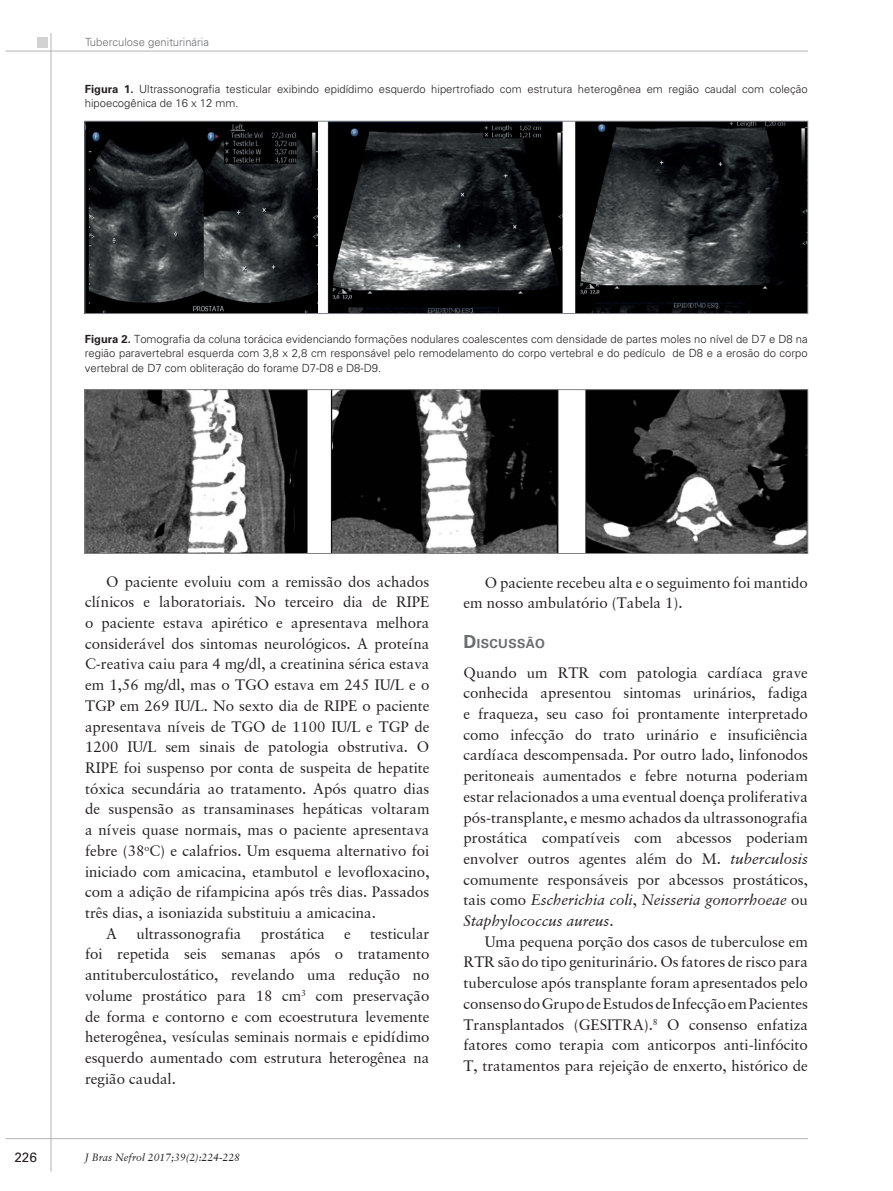
<style>
.page{position:relative;width:893px;height:1191px;background:#fff}
.page>*{position:absolute;margin:0;border:0;box-sizing:border-box;transform-origin:0 0}
.Texto{font:15px/20.7px "Garamond Retrospective S Si";color:#231f20;text-align:justify}
.Texto_-_1º_paragráfo{font:15px/20.7px "Garamond Retrospective S Si";color:#231f20;text-align:justify}
.t1{font:13.5px "Univers LT Std";color:#231f20}
.Intertítulo{font:700 12.6px "Univers LT Std";letter-spacing:.03em;color:#6c6d70}
.Legenda{font:300 11.25px/14.2px "Univers LT Std";color:#231f20}
.t2{font:300 11.25px "Univers LT Std";color:#6c6d70}
.t3{font:italic 10.5px "Garamond Retrospective S Si";color:#231f20}
.s1{font-weight:700}
.s2{font-size:18px}
.s3{font-style:italic}
</style>
<div class="page">
<div style="left:37px;top:37px;width:11px;height:11px;background:#d1d2d4"></div>
<hr style="left:6px;top:51px;width:802px;height:1px;background:#b2b3b7">
<hr style="left:51px;top:33px;width:1px;height:1138px;background:#b2b3b7">
<hr style="left:6px;top:1138px;width:802px;height:1px;background:#b2b3b7">
<img style="left:87px;top:123px;width:719px;height:189px">
<div style="left:85px;top:121px;width:723px;height:193px;border:1px solid #808285"></div>
<img style="left:87px;top:391px;width:719px;height:160px">
<div style="left:85px;top:389px;width:723px;height:164px;border:1px solid #808285"></div>
<p class="t2" style="left:85px;top:36px;width:126px">Tuberculose geniturinária</p>
<p class="Legenda" style="left:85px;top:82px;width:724px"><span class="s1">Figura 1.</span> Ultrassonografia testicular exibindo epidídimo esquerdo hipertrofiado com estrutura heterogênea em região caudal com coleção hipoecogênica de 16 x 12 mm.</p>
<p class="Legenda" style="left:85px;top:332px;width:724px;text-align:justify"><span class="s1">Figura 2.</span> Tomografia da coluna torácica evidenciando formações nodulares coalescentes com densidade de partes moles no nível de D7 e D8 na região paravertebral esquerda com 3,8 x 2,8 cm responsável pelo remodelamento do corpo vertebral e do pedículo de D8 e a erosão do corpo vertebral de D7 com obliteração do forame D7-D8 e D8-D9.</p>
<p class="t1" style="left:14px;top:1149px;width:24px">226</p>
<p class="Texto" style="left:85px;top:571px;width:346px;text-indent:21px">O paciente evoluiu com a remissão dos achados clínicos e laboratoriais. No terceiro dia de RIPE o paciente estava apirético e apresentava melhora considerável dos sintomas neurológicos. A proteína C-reativa caiu para 4 mg/dl, a creatinina sérica estava em 1,56 mg/dl, mas o TGO estava em 245 IU/L e o TGP em 269 IU/L. No sexto dia de RIPE o paciente apresentava níveis de TGO de 1100 IU/L e TGP de 1200 IU/L sem sinais de patologia obstrutiva. O RIPE foi suspenso por conta de suspeita de hepatite tóxica secundária ao tratamento. Após quatro dias de suspensão as transaminases hepáticas voltaram a níveis quase normais, mas o paciente apresentava febre (38<sup>o</sup>C) e calafrios. Um esquema alternativo foi iniciado com amicacina, etambutol e levofloxacino, com a adição de rifampicina após três dias. Passados três dias, a isoniazida substituiu a amicacina.</p>
<p class="Texto" style="left:106px;top:923px;width:12px">A</p>
<p class="Texto" style="left:136px;top:923px;width:107px">ultrassonografia</p>
<p class="Texto" style="left:261px;top:923px;width:66px">prostática</p>
<p class="Texto" style="left:344px;top:923px;width:8px">e</p>
<p class="Texto" style="left:85px;top:923px;width:346px;text-indent:285px">testicular foi repetida seis semanas após o tratamento antituberculostático, revelando uma redução no volume prostático para 18 cm<sup>3</sup> com preservação de forma e contorno e com ecoestrutura levemente heterogênea, vesículas seminais normais e epidídimo esquerdo aumentado com estrutura heterogênea na região caudal.</p>
<p class="t3" style="left:85px;top:1151px;width:157px">J Bras Nefrol 2017;39(2):224-228</p>
<p class="Texto" style="left:463px;top:572px;width:346px;text-indent:21px">O paciente recebeu alta e o seguimento foi mantido em nosso ambulatório (Tabela 1).</p>
<p class="Intertítulo" style="left:463px;top:636px;width:83px"><span class="s2">D</span> ISCUSSÃO</p>
<p class="Texto_-_1º_paragráfo" style="left:463px;top:662px;width:346px">Quando um RTR com patologia cardíaca grave conhecida apresentou sintomas urinários, fadiga e fraqueza, seu caso foi prontamente interpretado como infecção do trato urinário e insuficiência cardíaca descompensada. Por outro lado, linfonodos peritoneais aumentados e febre noturna poderiam estar relacionados a uma eventual doença proliferativa pós-transplante, e mesmo achados da ultrassonografia prostática compatíveis com abcessos poderiam envolver outros agentes além do M. <span class="s3">tuberculosis </span>comumente responsáveis por abcessos prostáticos, tais como <span class="s3">Escherichia coli</span>, <span class="s3">Neisseria gonorrhoeae</span> ou <span class="s3">Staphylococcus aureus</span>.</p>
<p class="Texto" style="left:463px;top:931px;width:346px;text-indent:21px">Uma pequena porção dos casos de tuberculose em RTR são do tipo geniturinário. Os fatores de risco para tuberculose após transplante foram apresentados pelo consenso do Grupo de Estudos de Infecção em Pacientes Transplantados (GESITRA).<sup>8</sup> O consenso enfatiza fatores como terapia com anticorpos anti-linfócito T, tratamentos para rejeição de enxerto, histórico de</p>
</div>
